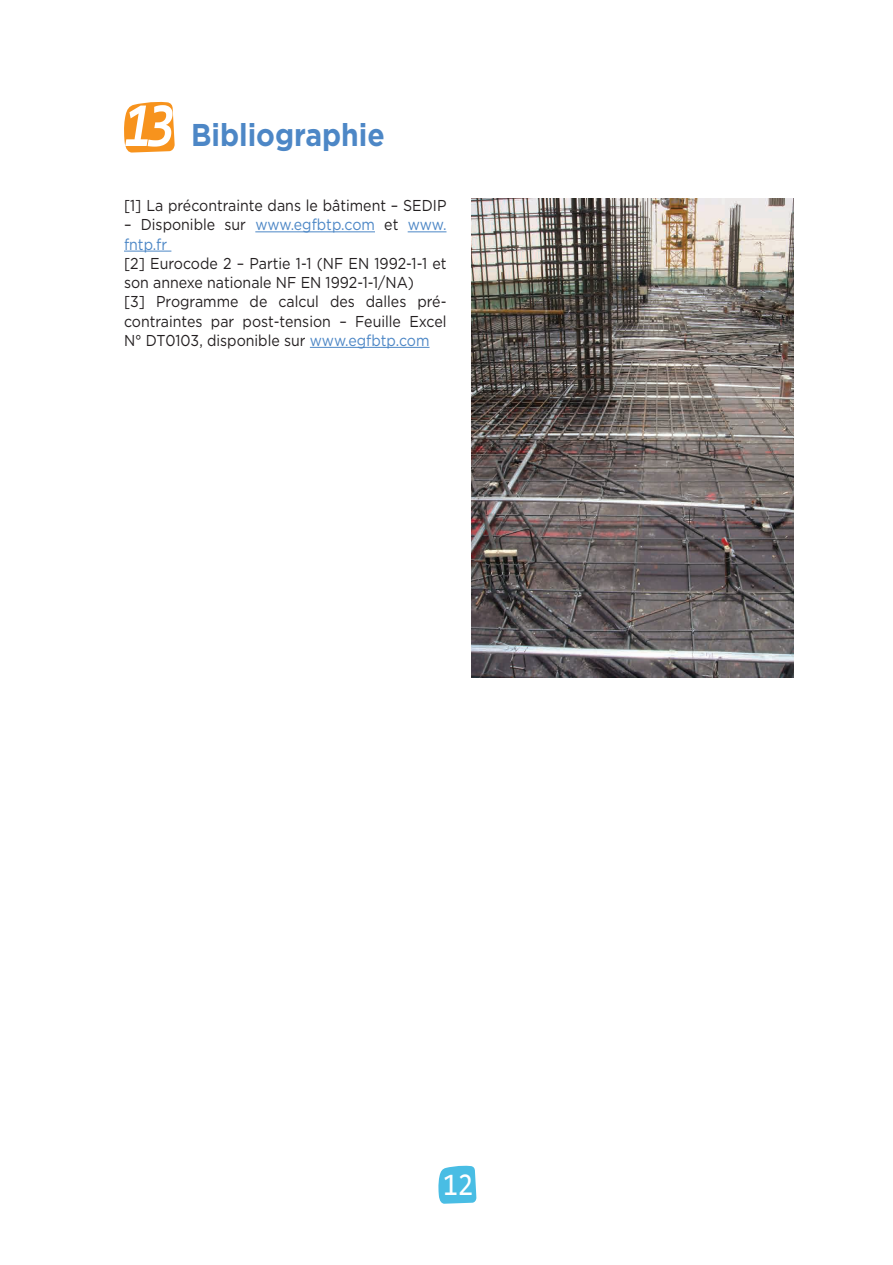
<style>
.page{position:relative;width:893px;height:1265px;background:#fff}
.page>*{position:absolute;margin:0;border:0;box-sizing:border-box;transform-origin:0 0}
.t1{font:700 31.5px "Gotham";color:#4d87c6;scale:.9 1}
.t2{font:31.5px "Consolas";color:#fff;scale:.9 1}
.t3{font:15.75px/19.2px "Gotham";color:#231f20;scale:.9 1}
.t4{font:15.75px/19.2px "Gotham";color:#4d87c6;scale:.9 1}
.s1{font-family:"Consolas";font-style:italic;font-size:63px;color:#fff}
.s2{color:#231f20}
.s3{color:#4d87c6}
</style>
<div class="page">
<svg style="left:438px;top:1165px;width:38px;height:39px"></svg>
<svg style="left:124px;top:101px;width:51px;height:52px;background:#f7a038"></svg>
<hr style="left:255px;top:231px;width:120px;height:1px;background:#4d87c6">
<hr style="left:408px;top:231px;width:38px;height:1px;background:#4d87c6">
<hr style="left:124px;top:251px;width:47px;height:1px;background:#4d87c6">
<hr style="left:310px;top:347px;width:119px;height:1px;background:#4d87c6">
<img style="left:471px;top:198px;width:323px;height:479px">
<h1 class="t1" style="left:124px;top:114px;width:291px"><span class="s1">13</span> Bibliographie</h1>
<p class="t3" style="left:124px;top:195px;width:360px">[1] La précontrainte dans le bâtiment – SEDIP</p>
<p class="t4" style="left:124px;top:215px;width:360px"><span class="s2">– Disponible sur</span> www.egfbtp.com <span class="s2">et</span> www. fntp.fr</p>
<p class="t3" style="left:124px;top:253px;width:360px">[2] Eurocode 2 – Partie 1-1 (NF EN 1992-1-1 et son annexe nationale NF EN 1992-1-1/NA)<br>[3] Programme de calcul des dalles pré&shy;contraintes par post-tension – Feuille Excel N° DT0103, disponible sur <span class="s3">www.egfbtp.com</span></p>
<h1 class="t2" style="left:443px;top:1165px;width:35px">12</h1>
</div>
